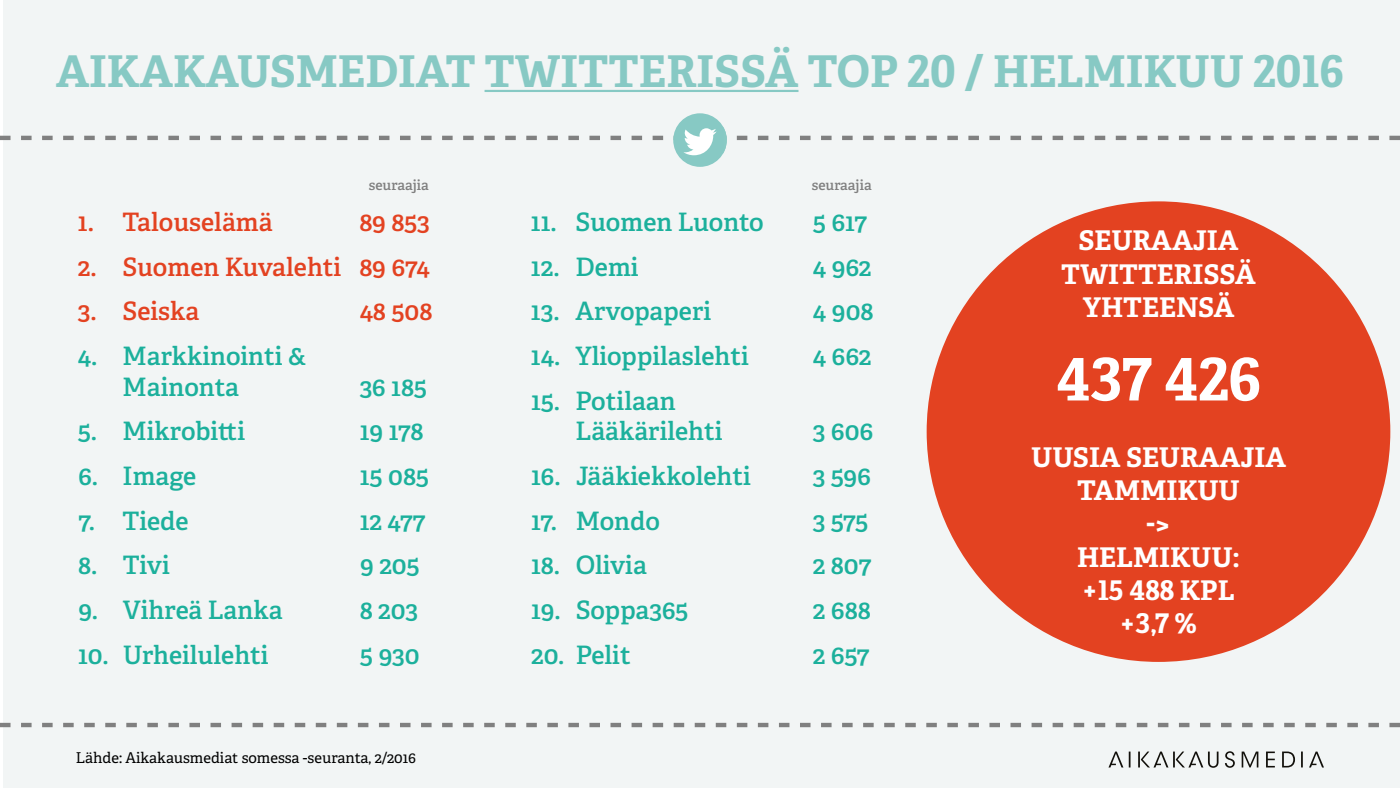
<style>
.page{position:relative;width:1400px;height:788px;background:#fff}
.page>*{position:absolute;margin:0;border:0;box-sizing:border-box;transform-origin:0 0}
.t1{font:700 58.62px "Adelle";letter-spacing:-.01em;color:#fff}
.t2{font:700 43.75px "Adelle";color:#87c9c4}
.t3{font:700 27.12px/33.2px "Adelle";color:#fff}
.t4{font:600 25.38px/30.6px "Adelle";color:#1cb09c}
.t5{font:600 25.38px "Adelle";color:#e34221}
.t6{font:14.88px "Adelle";color:#000}
.t7{font:600 14px "Adelle";color:#808080}
</style>
<div class="page">
<div style="left:3px;top:0;width:1397px;height:788px;background:#f2f5f5"></div>
<svg style="left:1129px;top:751px;width:2px;height:16px"></svg>
<svg style="left:1108px;top:751px;width:15px;height:16px"></svg>
<svg style="left:1309px;top:751px;width:15px;height:16px"></svg>
<svg style="left:1138px;top:751px;width:81px;height:16px"></svg>
<svg style="left:1225px;top:751px;width:10px;height:16px"></svg>
<svg style="left:1242px;top:751px;width:16px;height:16px"></svg>
<svg style="left:1266px;top:751px;width:9px;height:16px"></svg>
<svg style="left:1282px;top:751px;width:13px;height:16px"></svg>
<svg style="left:1301px;top:751px;width:2px;height:16px"></svg>
<svg style="left:0;top:722px;width:1400px;height:5px"></svg>
<hr style="left:485px;top:90px;width:314px;height:2px;background:#87c9c4">
<div style="left:673px;top:113px;width:54px;height:54px;background:#87c9c4;border-radius:50%"></div>
<svg style="left:0;top:128px;width:1400px;height:27px"></svg>
<div style="left:927px;top:201px;width:463px;height:461px;background:#e34221;border-radius:50%"></div>
<h2 class="t2" style="left:56px;top:39px;width:532px">AIKAKAUSMEDIAT TWITTE</h2>
<h2 class="t2" style="left:666px;top:39px;width:450px">RISSÄTOP 20 / HELMIKUU</h2>
<h2 class="t2" style="left:1253px;top:39px;width:92px">2016</h2>
<p class="t7" style="left:369px;top:174px;width:61px">seuraajia</p>
<p class="t7" style="left:812px;top:174px;width:61px">seuraajia</p>
<p class="t5" style="left:78px;top:203px;width:196px">1. Talouselämä</p>
<p class="t5" style="left:360px;top:203px;width:72px">89 853</p>
<p class="t5" style="left:78px;top:248px;width:353px">2. Suomen Kuvalehti 89 674</p>
<p class="t5" style="left:78px;top:293px;width:123px">3. Seiska</p>
<p class="t5" style="left:360px;top:293px;width:74px">48 508</p>
<p class="t4" style="left:123px;top:339px;width:185px;text-indent:-45px">4. Markkinointi &amp;<br>Mainonta</p>
<p class="t4" style="left:360px;top:370px;width:69px">36 185</p>
<p class="t4" style="left:78px;top:415px;width:169px">5. Mikrobitti</p>
<p class="t4" style="left:360px;top:415px;width:65px">19 178</p>
<p class="t4" style="left:78px;top:459px;width:120px">6. Image</p>
<p class="t4" style="left:360px;top:459px;width:71px">15 085</p>
<p class="t4" style="left:78px;top:504px;width:112px">7. Tiede</p>
<p class="t4" style="left:360px;top:504px;width:67px">12 477</p>
<p class="t4" style="left:78px;top:549px;width:93px">8. Tivi</p>
<p class="t4" style="left:360px;top:549px;width:62px">9 205</p>
<p class="t4" style="left:78px;top:593px;width:206px">9. Vihreä Lanka</p>
<p class="t4" style="left:360px;top:593px;width:60px">8 203</p>
<p class="t4" style="left:78px;top:638px;width:192px">10. Urheilulehti</p>
<p class="t4" style="left:360px;top:638px;width:61px">5 930</p>
<p class="t6" style="left:76px;top:747px;width:341px">Lähde: Aikakausmediat somessa -seuranta, 2/2016</p>
<p class="t4" style="left:531px;top:206px;width:234px">11. Suomen Luonto</p>
<p class="t4" style="left:813px;top:206px;width:56px">5 617</p>
<p class="t4" style="left:531px;top:250px;width:109px">12. Demi</p>
<p class="t4" style="left:813px;top:250px;width:60px">4 962</p>
<p class="t4" style="left:531px;top:295px;width:182px">13. Arvopaperi</p>
<p class="t4" style="left:813px;top:295px;width:62px">4 908</p>
<p class="t4" style="left:531px;top:340px;width:219px">14. Ylioppilaslehti</p>
<p class="t4" style="left:813px;top:340px;width:60px">4 662</p>
<p class="t4" style="left:576px;top:384px;width:148px;text-indent:-45px">15. Potilaan<br>Lääkärilehti</p>
<p class="t4" style="left:813px;top:415px;width:62px">3 606</p>
<p class="t4" style="left:531px;top:459px;width:221px">16. Jääkiekkolehti</p>
<p class="t4" style="left:813px;top:459px;width:60px">3 596</p>
<p class="t4" style="left:531px;top:504px;width:130px">17. Mondo</p>
<p class="t4" style="left:813px;top:504px;width:57px">3 575</p>
<p class="t4" style="left:531px;top:549px;width:117px">18. Olivia</p>
<p class="t4" style="left:813px;top:549px;width:60px">2 807</p>
<p class="t4" style="left:531px;top:593px;width:159px">19. Soppa365</p>
<p class="t4" style="left:813px;top:593px;width:59px">2 688</p>
<p class="t4" style="left:531px;top:638px;width:101px">20. Pelit</p>
<p class="t4" style="left:813px;top:638px;width:58px">2 657</p>
<p class="t3" style="left:1061px;top:223px;width:162px;text-indent:17px">SEURAAJIA<br>TWITTE</p>
<p class="t3" style="left:1174px;top:256px;width:83px">RISSÄ</p>
<p class="t3" style="left:1083px;top:289px;width:38px">YHTEE</p>
<p class="t3" style="left:1176px;top:289px;width:60px">NSÄ</p>
<h1 class="t1" style="left:1056px;top:337px;width:207px">437 426</h1>
<p class="t3" style="left:1031px;top:439px;width:19px">UUSIA</p>
<p class="t3" style="left:1126px;top:439px;width:19px">SEU</p>
<p class="t3" style="left:1180px;top:439px;width:91px">RAAJIA</p>
<p class="t3" style="left:1077px;top:473px;width:39px">TAMMIKUU</p>
<p class="t3" style="left:1077px;top:506px;width:95px;text-indent:69px">-&gt;<br>HELMIKUU</p>
<p class="t3" style="left:1233px;top:539px;width:9px">:</p>
<p class="t3" style="left:1082px;top:572px;width:154px">+15 488 KPL</p>
<p class="t3" style="left:1120px;top:606px;width:79px">+3,7 %</p>
</div>
